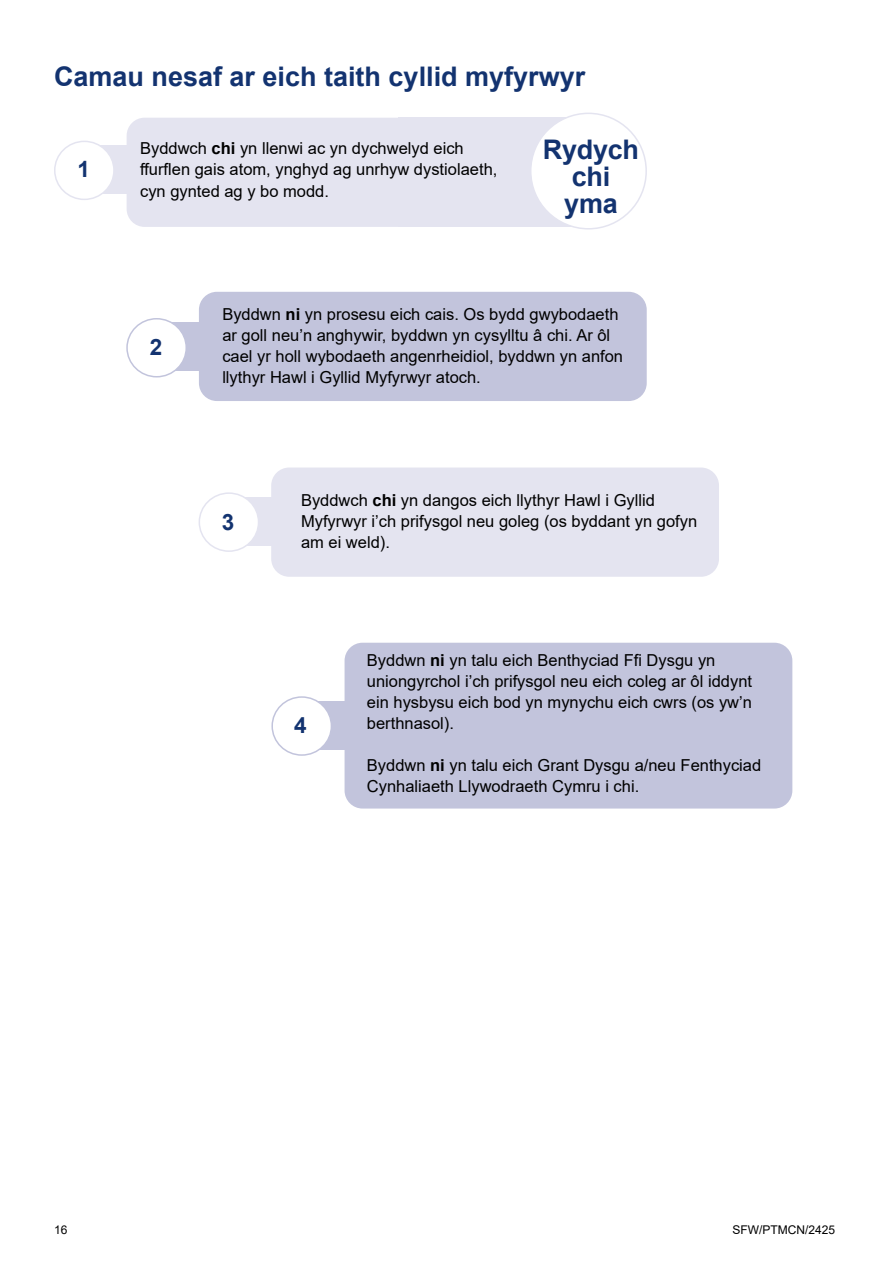
<style>
.page{position:relative;width:893px;height:1263px;background:#fff}
.page>*{position:absolute;margin:0;border:0;box-sizing:border-box;transform-origin:0 0}
.t1{font:700 27px/27px "Arial";color:#133370;text-align:center}
.t2{font:700 22.5px "Arial";color:#133370}
.t3{font:16.5px/21px "Arial";color:#000}
.t4{font:12px "Arial";color:#000}
.s1{font-weight:700}
</style>
<div class="page">
<div style="left:199px;top:292px;width:448px;height:109px;background:#c2c4dc;border-radius:18px"></div>
<div style="left:142px;top:323px;width:63px;height:48px;background:#c2c4dc"></div>
<div style="left:127px;top:319px;width:59px;height:58px;background:#fff;border-radius:50%"></div>
<div style="left:126px;top:318px;width:61px;height:59px;border:2px solid #c2c4dc;border-radius:50%"></div>
<div style="left:271px;top:467px;width:448px;height:110px;background:#e4e4f0;border-radius:18px"></div>
<div style="left:215px;top:497px;width:62px;height:49px;background:#e4e4f0"></div>
<div style="left:199px;top:493px;width:60px;height:58px;background:#fff;border-radius:50%"></div>
<div style="left:199px;top:492px;width:60px;height:60px;border:2px solid #e4e4f0;border-radius:50%"></div>
<div style="left:345px;top:643px;width:447px;height:165px;background:#c2c4dc;border-radius:18px"></div>
<div style="left:287px;top:701px;width:63px;height:48px;background:#c2c4dc"></div>
<div style="left:272px;top:697px;width:59px;height:58px;background:#fff;border-radius:50%"></div>
<div style="left:271px;top:696px;width:61px;height:60px;border:2px solid #c2c4dc;border-radius:50%"></div>
<div style="left:127px;top:118px;width:447px;height:109px;background:#e4e4f0;border-radius:18px"></div>
<div style="left:70px;top:145px;width:62px;height:49px;background:#e4e4f0"></div>
<div style="left:55px;top:141px;width:59px;height:58px;background:#fff;border-radius:50%"></div>
<div style="left:54px;top:141px;width:61px;height:59px;border:2px solid #e4e4f0;border-radius:50%"></div>
<div style="left:398px;top:118px;width:195px;height:109px;background:#e4e4f0"></div>
<div style="left:531px;top:113px;width:115px;height:116px;background:#fff;border-radius:50%"></div>
<div style="left:530px;top:113px;width:117px;height:117px;border:2px solid #e4e4f0;border-radius:50%"></div>
<h2 class="t1" style="left:54px;top:63px;width:533px">Camau nesaf ar eich taith cyllid myfyrwyr</h2>
<p class="t2" style="left:77px;top:153px;width:14px">1</p>
<p class="t3" style="left:140px;top:138px;width:359px">Byddwch <span class="s1">chi</span> yn llenwi ac yn dychwelyd eich ffurflen gais atom, ynghyd ag unrhyw dystiolaeth, cyn gynted ag y bo modd.</p>
<p class="t1" style="left:543px;top:136px;width:98px">Rydych chi yma</p>
<p class="t2" style="left:150px;top:331px;width:14px">2</p>
<p class="t3" style="left:222px;top:303px;width:402px">Byddwn <span class="s1">ni</span> yn prosesu eich cais. Os bydd gwybodaeth ar goll neu’n anghywir, byddwn yn cysylltu â chi. Ar ôl cael yr holl wybodaeth angenrheidiol, byddwn yn anfon llythyr Hawl i Gyllid Myfyrwyr atoch.</p>
<p class="t2" style="left:222px;top:507px;width:14px">3</p>
<p class="t3" style="left:301px;top:490px;width:398px">Byddwch <span class="s1">chi</span> yn dangos eich llythyr Hawl i Gyllid<br>Myfyrwyr i’ch prifysgol neu goleg (os byddant yn gofyn am ei weld).</p>
<p class="t2" style="left:294px;top:709px;width:14px">4</p>
<p class="t3" style="left:367px;top:650px;width:387px">Byddwn <span class="s1">ni</span> yn talu eich Benthyciad Ffi Dysgu yn uniongyrchol i’ch prifysgol neu eich coleg ar ôl iddynt ein hysbysu eich bod yn mynychu eich cwrs (os yw’n berthnasol).</p>
<p class="t3" style="left:367px;top:755px;width:396px">Byddwn <span class="s1">ni</span> yn talu eich Grant Dysgu a/neu Fenthyciad<br>Cynhaliaeth Llywodraeth Cymru i chi.</p>
<p class="t4" style="left:54px;top:1222px;width:15px">16</p>
<p class="t4" style="left:732px;top:1222px;width:104px">SFW/PTMCN/2425</p>
</div>
